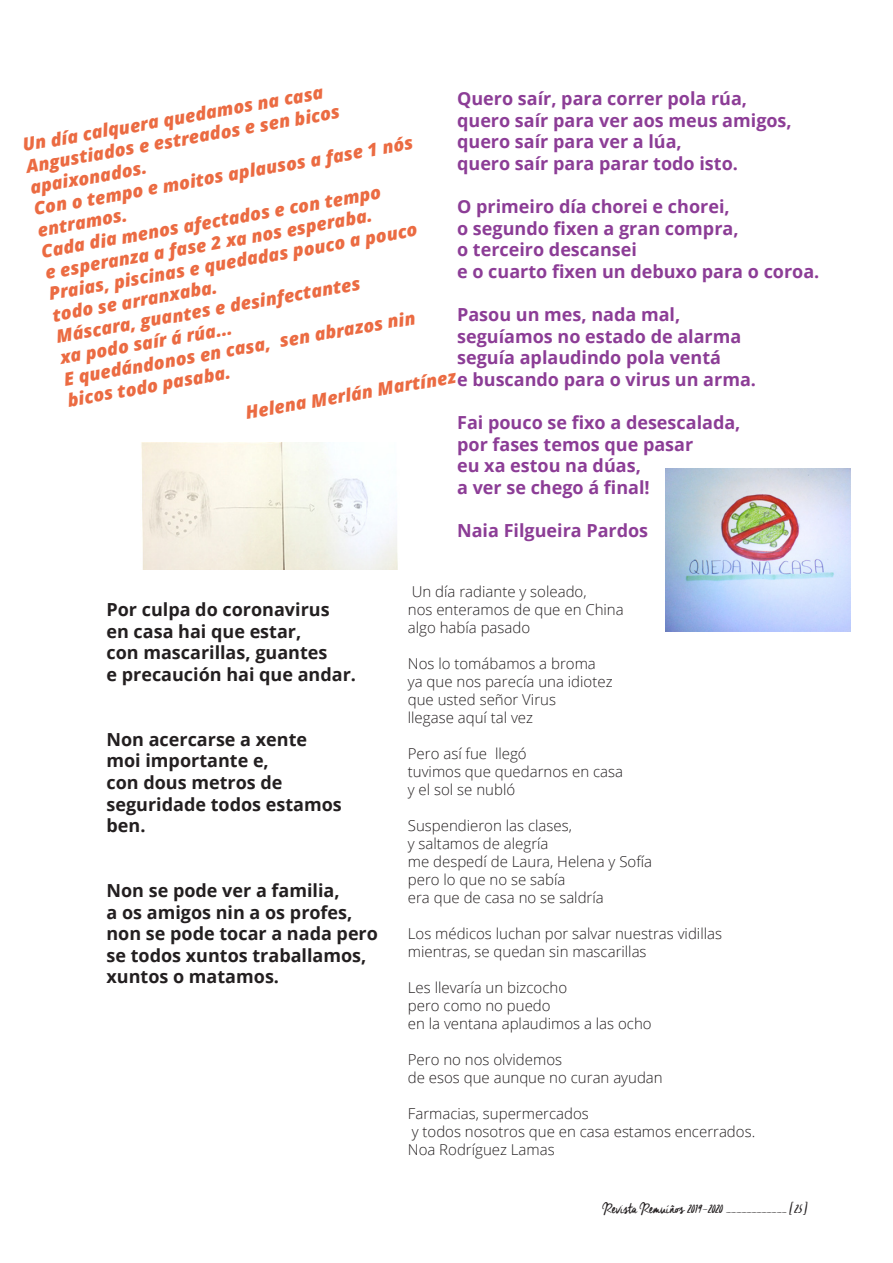
<style>
.page{position:relative;width:893px;height:1263px;background:#fff}
.page>*{position:absolute;margin:0;border:0;box-sizing:border-box;transform-origin:0 0}
.t1{font:700 18px "Open Sans";color:#8c3d96}
.t2{font:italic 800 18px/21.6px "Open Sans";color:#eb6b42}
.t3{font:700 18px "Open Sans";color:#231f20}
.t4{font:18px "Cheddar Jack";letter-spacing:-.05em;color:#231f20}
.t5{font:300 15px "Open Sans";color:#231f20}
</style>
<div class="page">
<img style="left:141px;top:442px;width:257px;height:128px">
<img style="left:665px;top:468px;width:185px;height:163px">
<p class="t2" style="left:21px;top:134px;width:307px;rotate:-10deg">Un día calquera quedamos na casa</p>
<p class="t1" style="left:457px;top:86px;width:292px">Quero saír, para correr pola rúa,</p>
<p class="t1" style="left:457px;top:108px;width:336px">quero saír para ver aos meus amigos,</p>
<p class="t1" style="left:457px;top:129px;width:226px">quero saír para ver a lúa,</p>
<p class="t1" style="left:457px;top:151px;width:282px">quero saír para parar todo isto.</p>
<p class="t1" style="left:457px;top:194px;width:274px">O primeiro día chorei e chorei,</p>
<p class="t1" style="left:457px;top:216px;width:283px">o segundo fixen a gran compra,</p>
<p class="t1" style="left:457px;top:237px;width:181px">o terceiro descansei</p>
<p class="t1" style="left:457px;top:259px;width:364px">e o cuarto fixen un debuxo para o coroa.</p>
<p class="t1" style="left:457px;top:302px;width:225px">Pasou un mes, nada mal,</p>
<p class="t1" style="left:457px;top:324px;width:286px">seguíamos no estado de alarma</p>
<p class="t1" style="left:457px;top:345px;width:265px">seguía aplaudindo pola ventá</p>
<p class="t1" style="left:457px;top:367px;width:300px">e buscando para o virus un arma.</p>
<p class="t1" style="left:457px;top:410px;width:285px">Fai pouco se fixo a desescalada,</p>
<p class="t1" style="left:457px;top:432px;width:238px">por fases temos que pasar</p>
<p class="t1" style="left:457px;top:453px;width:185px">eu xa estou na dúas,</p>
<p class="t1" style="left:457px;top:475px;width:194px">a ver se chego á final!</p>
<p class="t1" style="left:457px;top:518px;width:193px">Naia Filgueira Pardos</p>
<p class="t2" style="left:24px;top:155px;width:319px;rotate:-10deg">Angustiados e estreados e sen bicos apaixonados.</p>
<p class="t2" style="left:32px;top:197px;width:386px;rotate:-10deg">Con o tempo e moitos aplausos a fase 1 nós entramos.</p>
<p class="t2" style="left:39px;top:240px;width:346px;rotate:-10deg">Cada dia menos afectados e con tempo</p>
<p class="t2" style="left:43px;top:261px;width:333px;rotate:-10deg">e esperanza a fase 2 xa nos esperaba.</p>
<p class="t2" style="left:47px;top:283px;width:375px;rotate:-10deg">Praias, piscinas e quedadas pouco a pouco</p>
<p class="t2" style="left:54px;top:325px;width:310px;rotate:-10deg">Máscara, guantes e desinfectantes</p>
<p class="t2" style="left:51px;top:304px;width:169px;rotate:-10deg">todo se arranxaba.</p>
<p class="t2" style="left:62px;top:368px;width:358px;rotate:-10deg">E quedándonos en casa, sen abrazos nin</p>
<p class="t2" style="left:58px;top:346px;width:176px;rotate:-10deg">xa podo saír á rúa...</p>
<p class="t2" style="left:66px;top:389px;width:167px;rotate:-10deg">bicos todo pasaba.</p>
<p class="t2" style="left:244px;top:401px;width:215px;rotate:-10deg">Helena Merlán Martínez</p>
<p class="t3" style="left:106px;top:597px;width:225px">Por culpa do coronavirus</p>
<p class="t3" style="left:106px;top:618px;width:196px">en casa hai que estar,</p>
<p class="t3" style="left:106px;top:640px;width:222px">con mascarillas, guantes</p>
<p class="t3" style="left:106px;top:662px;width:251px">e precaución hai que andar.</p>
<p class="t3" style="left:106px;top:726px;width:202px">Non acercarse a xente</p>
<p class="t3" style="left:106px;top:748px;width:164px">moi importante e,</p>
<p class="t3" style="left:106px;top:770px;width:177px">con dous metros de</p>
<p class="t3" style="left:106px;top:791px;width:237px">seguridade todos estamos</p>
<p class="t3" style="left:106px;top:813px;width:40px">ben.</p>
<p class="t3" style="left:106px;top:878px;width:235px">Non se pode ver a familia,</p>
<p class="t3" style="left:106px;top:899px;width:247px">a os amigos nin a os profes,</p>
<p class="t3" style="left:106px;top:921px;width:273px">non se pode tocar a nada pero</p>
<p class="t3" style="left:106px;top:942px;width:261px">se todos xuntos traballamos,</p>
<p class="t3" style="left:106px;top:964px;width:174px">xuntos o matamos.</p>
<p class="t5" style="left:412px;top:581px;width:176px">Un día radiante y soleado,</p>
<p class="t5" style="left:408px;top:599px;width:217px">nos enteramos de que en China</p>
<p class="t5" style="left:408px;top:617px;width:124px">algo había pasado</p>
<p class="t5" style="left:408px;top:653px;width:189px">Nos lo tomábamos a broma</p>
<p class="t5" style="left:408px;top:671px;width:206px">ya que nos parecía una idiotez</p>
<p class="t5" style="left:408px;top:689px;width:150px">que usted señor Virus</p>
<p class="t5" style="left:408px;top:707px;width:127px">llegase aquí tal vez</p>
<p class="t5" style="left:408px;top:743px;width:120px">Pero así fue llegó</p>
<p class="t5" style="left:408px;top:761px;width:217px">tuvimos que quedarnos en casa</p>
<p class="t5" style="left:408px;top:779px;width:109px">y el sol se nubló</p>
<p class="t5" style="left:408px;top:815px;width:166px">Suspendieron las clases,</p>
<p class="t5" style="left:408px;top:833px;width:142px">y saltamos de alegría</p>
<p class="t5" style="left:408px;top:851px;width:246px">me despedí de Laura, Helena y Sofía</p>
<p class="t5" style="left:408px;top:869px;width:159px">pero lo que no se sabía</p>
<p class="t5" style="left:408px;top:887px;width:197px">era que de casa no se saldría</p>
<p class="t5" style="left:408px;top:923px;width:316px">Los médicos luchan por salvar nuestras vidillas</p>
<p class="t5" style="left:408px;top:941px;width:240px">mientras, se quedan sin mascarillas</p>
<p class="t5" style="left:408px;top:977px;width:161px">Les llevaría un bizcocho</p>
<p class="t5" style="left:408px;top:995px;width:144px">pero como no puedo</p>
<p class="t5" style="left:408px;top:1013px;width:245px">en la ventana aplaudimos a las ocho</p>
<p class="t5" style="left:408px;top:1049px;width:156px">Pero no nos olvidemos</p>
<p class="t5" style="left:408px;top:1067px;width:256px">de esos que aunque no curan ayudan</p>
<p class="t5" style="left:408px;top:1103px;width:183px">Farmacias, supermercados</p>
<p class="t5" style="left:412px;top:1121px;width:345px">y todos nosotros que en casa estamos encerrados.</p>
<p class="t5" style="left:408px;top:1139px;width:148px">Noa Rodríguez Lamas</p>
<p class="t4" style="left:603px;top:1198px;width:207px">Revista Remuíños 2019-2020 ____________ [25]</p>
</div>
